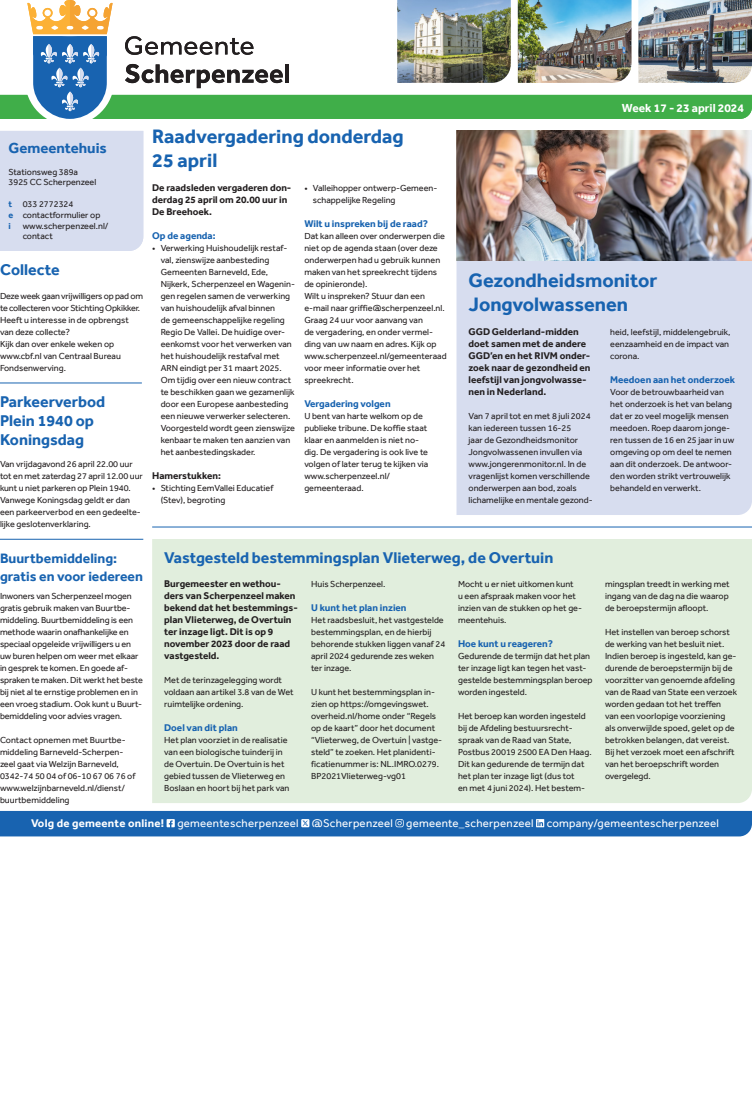
<style>
.page{position:relative;width:752px;height:1120px;background:#fff}
.page>*{position:absolute;margin:0;border:0;box-sizing:border-box;transform-origin:0 0}
.t1{font:700 20px/24px "Effra";color:#1863b0}
.t2{font:700 16px/19px "Effra";color:#1863b0}
.t3{font:700 15px "Effra";color:#1863b0}
.t4{font:700 14px/18px "Effra";color:#1863b0}
.t5{font:700 12px "Effra";color:#fff}
.t6{font:11.4px "Effra";letter-spacing:.02em;color:#fff}
.t7{font:700 10px/12px "Effra";color:#231f20}
.t8{font:700 10px "Effra";color:#1863b0}
.t9{font:9px/12px "Effra";color:#231f20}
.t10{font:9px/12px "Effra";letter-spacing:-.02em;color:#231f20}
.s1{font-weight:700;color:#1863b0}
.s2{font-weight:700}
</style>
<div class="page">
<div style="left:0;top:131px;width:143px;height:120px;background:#d7ddef"></div>
<img style="left:0;top:0;width:751px;height:119px">
<div style="left:0;top:811px;width:751px;height:25px;background:#1863b0"></div>
<hr style="left:0;top:383px;width:142px;height:1px;background:#1863b0">
<hr style="left:0;top:539px;width:143px;height:1px;background:#1863b0">
<div style="left:456px;top:260px;width:295px;height:255px;background:#d7ddef"></div>
<img style="left:456px;top:131px;width:295px;height:129px">
<div style="left:152px;top:539px;width:599px;height:264px;background:#e1eedd"></div>
<hr style="left:152px;top:527px;width:599px;height:1px;background:#1863b0">
<h3 class="t3" style="left:9px;top:139px;width:100px">Gemeentehuis</h3>
<p class="t9" style="left:9px;top:166px;width:89px;line-height:10.8px">Stationsweg 389a<br>3925 CC Scherpenzeel</p>
<p class="t9" style="left:9px;top:198px;width:93px;line-height:10.8px"><span class="s1">t</span> 033 2772324<br><span class="s1">e</span> contactformulier op <span class="s1">i</span></p>
<p class="t9" style="left:23px;top:220px;width:87px;line-height:10.8px">www.scherpenzeel.nl/ contact</p>
<h2 class="t2" style="left:0;top:260px;width:61px">Collecte</h2>
<p class="t10" style="left:0;top:290px;width:144px">Deze week gaan vrijwilligers op pad om te collecteren voor Stichting Opkikker.<br>Heeft u interesse in de opbrengst van deze collecte?<br>Kijk dan over enkele weken op www.cbf.nl van Centraal Bureau<br>Fondsenwerving.</p>
<h2 class="t2" style="left:0;top:392px;width:107px">Parkeerverbod<br>Plein 1940 op<br>Koningsdag</h2>
<p class="t9" style="left:0;top:458px;width:144px">Van vrijdagavond 26 april 22.00 uur tot en met zaterdag 27 april 12.00 uur kunt u niet parkeren op Plein 1940.<br>Vanwege Koningsdag geldt er dan een parkeerverbod en een gedeelte&shy;lijke geslotenverklaring.</p>
<h3 class="t4" style="left:0;top:549px;width:144px">Buurtbemiddeling: gratis en voor iedereen</h3>
<p class="t9" style="left:0;top:590px;width:144px">Inwoners van Scherpenzeel mogen gratis gebruik maken van Buurtbe&shy;middeling. Buurtbemiddeling is een methode waarin onafhankelijke en speciaal opgeleide vrijwilligers u en uw buren helpen om weer met elkaar in gesprek te komen. En goede af&shy;spraken te maken. Dit werkt het beste bij niet al te ernstige problemen en in een vroeg stadium. Ook kunt u Buurt&shy;bemiddeling voor advies vragen.</p>
<p class="t9" style="left:0;top:734px;width:137px">Contact opnemen met Buurtbe&shy;middeling Barneveld-Scherpen&shy;zeel gaat via Welzijn Barneveld,<br>0342-74 50 04 of 06-10 67 06 76 of www.welzijnbarneveld.nl/dienst/ buurtbemiddeling</p>
<h1 class="t1" style="left:152px;top:124px;width:253px">Raadvergadering donderdag<br>25 april</h1>
<p class="t7" style="left:152px;top:181px;width:141px">De raadsleden vergaderen don&shy;derdag 25 april om 20.00 uur in<br>De Breehoek.</p>
<p class="t8" style="left:152px;top:230px;width:65px">Op de agenda:</p>
<p class="t9" style="left:161px;top:242px;width:136px;text-indent:-9px">• Verwerking Huishoudelijk restaf&shy;val, zienswijze aanbesteding<br>Gemeenten Barneveld, Ede,<br>Nijkerk, Scherpenzeel en Wagenin&shy;gen regelen samen de verwerking van huishoudelijk afval binnen<br>de gemeenschappelijke regeling<br>Regio De Vallei. De huidige over&shy;eenkomst voor het verwerken van het huishoudelijk restafval met<br>ARN eindigt per 31 maart 2025.<br>Om tijdig over een nieuw contract te beschikken gaan we gezamenlijk door een Europese aanbesteding een nieuwe verwerker selecteren.<br>Voorgesteld wordt geen zienswijze kenbaar te maken ten aanzien van het aanbestedingskader.</p>
<p class="t7" style="left:152px;top:469px;width:70px">Hamerstukken:</p>
<p class="t9" style="left:161px;top:482px;width:114px;text-indent:-9px">• Stichting EemVallei Educatief (Stev), begroting</p>
<p class="t9" style="left:313px;top:182px;width:126px;text-indent:-9px">• Valleihopper ontwerp-Gemeen&shy;schappelijke Regeling</p>
<p class="t8" style="left:304px;top:218px;width:125px">Wilt u inspreken bij de raad?</p>
<p class="t9" style="left:304px;top:230px;width:144px">Dat kan alleen over onderwerpen die niet op de agenda staan (over deze onderwerpen had u gebruik kunnen maken van het spreekrecht tijdens de opinieronde).<br>Wilt u inspreken? Stuur dan een e-mail naar griffie@scherpenzeel.nl.<br>Graag 24 uur voor aanvang van<br>de vergadering, en onder vermel&shy;ding van uw naam en adres. Kijk op www.scherpenzeel.nl/gemeenteraad voor meer informatie over het spreekrecht.</p>
<p class="t8" style="left:304px;top:398px;width:88px">Vergadering volgen</p>
<p class="t9" style="left:304px;top:410px;width:125px">U bent van harte welkom op de publieke tribune. De koffie staat klaar en aanmelden is niet no&shy;dig. De vergadering is ook live te volgen of later terug te kijken via www.scherpenzeel.nl/ gemeenteraad.</p>
<h3 class="t5" style="left:621px;top:101px;width:124px">Week 17 - 23 april 2024</h3>
<h1 class="t1" style="left:468px;top:268px;width:190px">Gezondheidsmonitor<br>Jongvolwassenen</h1>
<p class="t7" style="left:468px;top:325px;width:123px">GGD Gelderland-midden doet samen met de andere<br>GGD’en en het RIVM onder&shy;zoek naar de gezondheid en leefstijl van jongvolwasse&shy;nen in Nederland.</p>
<p class="t9" style="left:468px;top:410px;width:126px">Van 7 april tot en met 8 juli 2024 kan iedereen tussen 16-25<br>jaar de Gezondheidsmonitor<br>Jongvolwassenen invullen via www.jongerenmonitor.nl. In de vragenlijst komen verschillende onderwerpen aan bod, zoals lichamelijke en mentale gezond-</p>
<p class="t9" style="left:610px;top:326px;width:122px">heid, leefstijl, middelengebruik, eenzaamheid en de impact van corona.</p>
<p class="t8" style="left:610px;top:374px;width:126px">Meedoen aan het onderzoek</p>
<p class="t9" style="left:610px;top:386px;width:125px">Voor de betrouwbaarheid van het onderzoek is het van belang dat er zo veel mogelijk mensen meedoen. Roep daarom jonge&shy;ren tussen de 16 en 25 jaar in uw omgeving op om deel te nemen aan dit onderzoek. De antwoor&shy;den worden strikt vertrouwelijk behandeld en verwerkt.</p>
<h2 class="t2" style="left:164px;top:548px;width:390px">Vastgesteld bestemmingsplan Vlieterweg, de Overtuin</h2>
<p class="t7" style="left:164px;top:577px;width:135px">Burgemeester en wethou&shy;ders van Scherpenzeel maken bekend dat het bestemmings&shy;plan Vlieterweg, de Overtuin ter inzage ligt. Dit is op 9 november 2023 door de raad vastgesteld.</p>
<p class="t9" style="left:164px;top:674px;width:131px">Met de terinzagelegging wordt voldaan aan artikel 3.8 van de Wet ruimtelijke ordening.</p>
<p class="t8" style="left:164px;top:722px;width:75px">Doel van dit plan</p>
<p class="t9" style="left:164px;top:734px;width:127px">Het plan voorziet in de realisatie van een biologische tuinderij in de Overtuin. De Overtuin is het gebied tussen de Vlieterweg en<br>Boslaan en hoort bij het park van</p>
<p class="t9" style="left:311px;top:578px;width:76px">Huis Scherpenzeel.</p>
<p class="t8" style="left:311px;top:602px;width:97px">U kunt het plan inzien</p>
<p class="t9" style="left:311px;top:614px;width:135px">Het raadsbesluit, het vastgestelde bestemmingsplan, en de hierbij behorende stukken liggen vanaf 24 april 2024 gedurende zes weken ter inzage.</p>
<p class="t9" style="left:311px;top:686px;width:132px">U kunt het bestemmingsplan in&shy;zien op https://omgevingswet. overheid.nl/home onder “Regels op de kaart” door het document “Vlieterweg, de Overtuin | vastge&shy;steld” te zoeken. Het planidenti&shy;ficatienummer is: NL.IMRO.0279.<br>BP2021Vlieterweg-vg01</p>
<p class="t9" style="left:458px;top:578px;width:125px">Mocht u er niet uitkomen kunt<br>u een afspraak maken voor het inzien van de stukken op het ge&shy;meentehuis.</p>
<p class="t8" style="left:458px;top:638px;width:96px">Hoe kunt u reageren?</p>
<p class="t9" style="left:458px;top:650px;width:136px">Gedurende de termijn dat het plan ter inzage ligt kan tegen het vast&shy;gestelde bestemmingsplan beroep worden ingesteld.</p>
<p class="t9" style="left:458px;top:710px;width:135px">Het beroep kan worden ingesteld bij de Afdeling bestuursrecht&shy;spraak van de Raad van State,<br>Postbus 20019 2500 EA Den Haag.<br>Dit kan gedurende de termijn dat het plan ter inzage ligt (dus tot<br>en met 4 juni 2024). Het bestem-</p>
<p class="t9" style="left:604px;top:578px;width:126px;text-align:justify">mingsplan treedt in werking met ingang van de dag na die waarop de beroepstermijn afloopt.</p>
<p class="t9" style="left:604px;top:626px;width:133px">Het instellen van beroep schorst de werking van het besluit niet.<br>Indien beroep is ingesteld, kan ge&shy;durende de beroepstermijn bij de voorzitter van genoemde afdeling van de Raad van State een verzoek worden gedaan tot het treffen van een voorlopige voorziening als onverwijlde spoed, gelet op de betrokken belangen, dat vereist.<br>Bij het verzoek moet een afschrift van het beroepschrift worden overgelegd.</p>
<p class="t6" style="left:31px;top:816px;width:689px"><span class="s2">Volg de gemeente online!</span> gemeentescherpenzeel @Scherpenzeel gemeente_scherpenzeel company/gemeentescherpenzeel</p>
</div>
